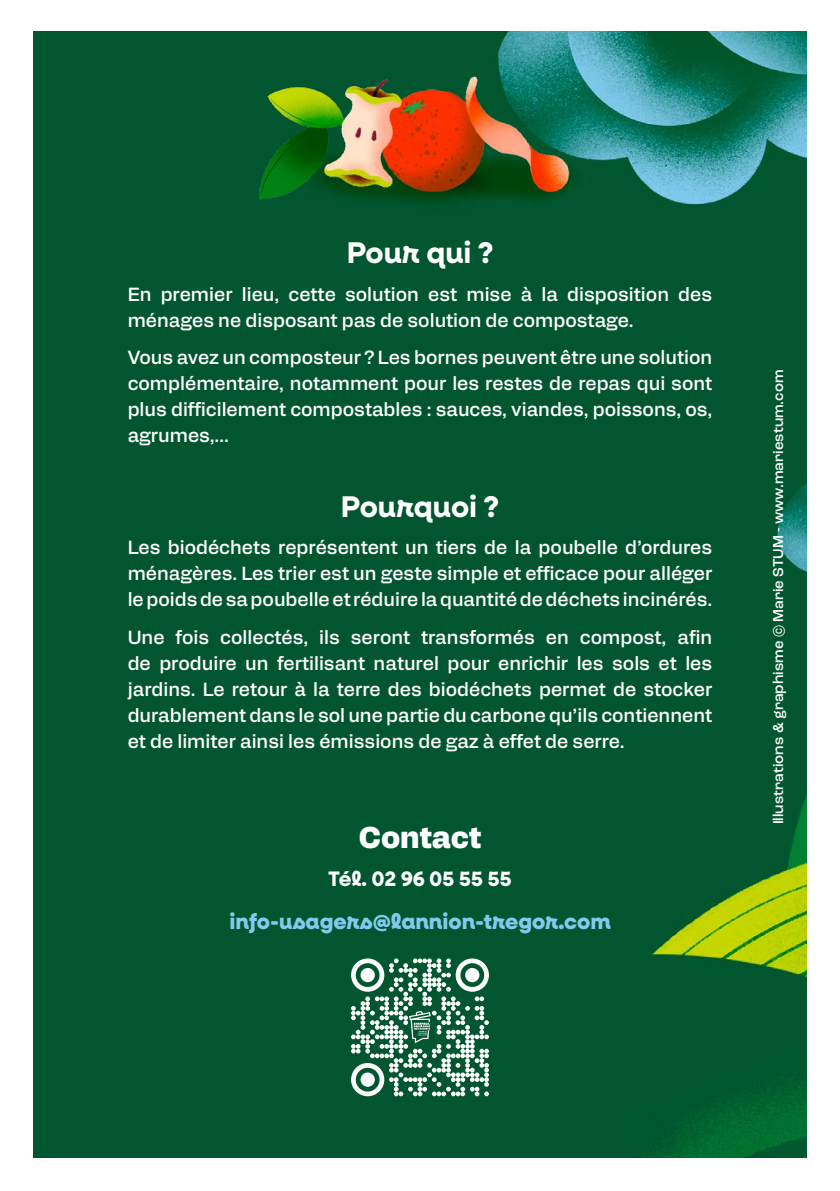
<style>
.page{position:relative;width:840px;height:1191px;background:#fff}
.page>*{position:absolute;margin:0;border:0;box-sizing:border-box;transform-origin:0 0}
.t1{font:700 30px "Neulis Cursive";color:#fff}
.t2{font:900 30px "Alfabet";color:#fff}
.t3{font:800 22px "Neulis Cursive";color:#80caee}
.t4{font:700 21px "Neulis Cursive";letter-spacing:-.01em;color:#fff}
.t5{font:500 19px/26px "Alfabet";color:#fff;text-align:justify}
.t6{font:500 15px "Roc Grotesk";color:#fff}
</style>
<div class="page">
<div style="left:33px;top:31px;width:773px;height:1127px;background:#01562f"></div>
<img style="left:259px;top:77px;width:329px;height:138px">
<svg style="left:351px;top:958px;width:137px;height:138px"></svg>
<h1 class="t1" style="left:346px;top:231px;width:148px">Pour qui ?</h1>
<p class="t5" style="left:128px;top:280px;width:585px">En premier lieu, cette solution est mise à la disposition des ménages ne disposant pas de solution de compostage.</p>
<p class="t5" style="left:128px;top:343px;width:585px">Vous avez un composteur ? Les bornes peuvent être une solution complémentaire, notamment pour les restes de repas qui sont plus difficilement compostables : sauces, viandes, poissons, os, agrumes,…</p>
<h1 class="t1" style="left:341px;top:484px;width:159px">Pourquoi ?</h1>
<p class="t5" style="left:128px;top:533px;width:585px">Les biodéchets représentent un tiers de la poubelle d’ordures ménagères. Les trier est un geste simple et efficace pour alléger le poids de sa poubelle et réduire la quantité de déchets incinérés.</p>
<p class="t5" style="left:128px;top:622px;width:585px">Une fois collectés, ils seront transformés en compost, afin de produire un fertilisant naturel pour enrichir les sols et les jardins. Le retour à la terre des biodéchets permet de stocker durablement dans le sol une partie du carbone qu’ils contiennent et de limiter ainsi les émissions de gaz à effet de serre.</p>
<h1 class="t2" style="left:358px;top:815px;width:124px">Contact</h1>
<p class="t4" style="left:328px;top:863px;width:185px">Tél. 02 96 05 55 55</p>
<p class="t3" style="left:229px;top:905px;width:382px">info-usagers@lannion-tregor.com</p>
<p class="t6" style="left:768px;top:824px;width:456px;rotate:-90deg">Illustrations &amp; graphisme © Marie STUM - www.mariestum.com</p>
</div>
